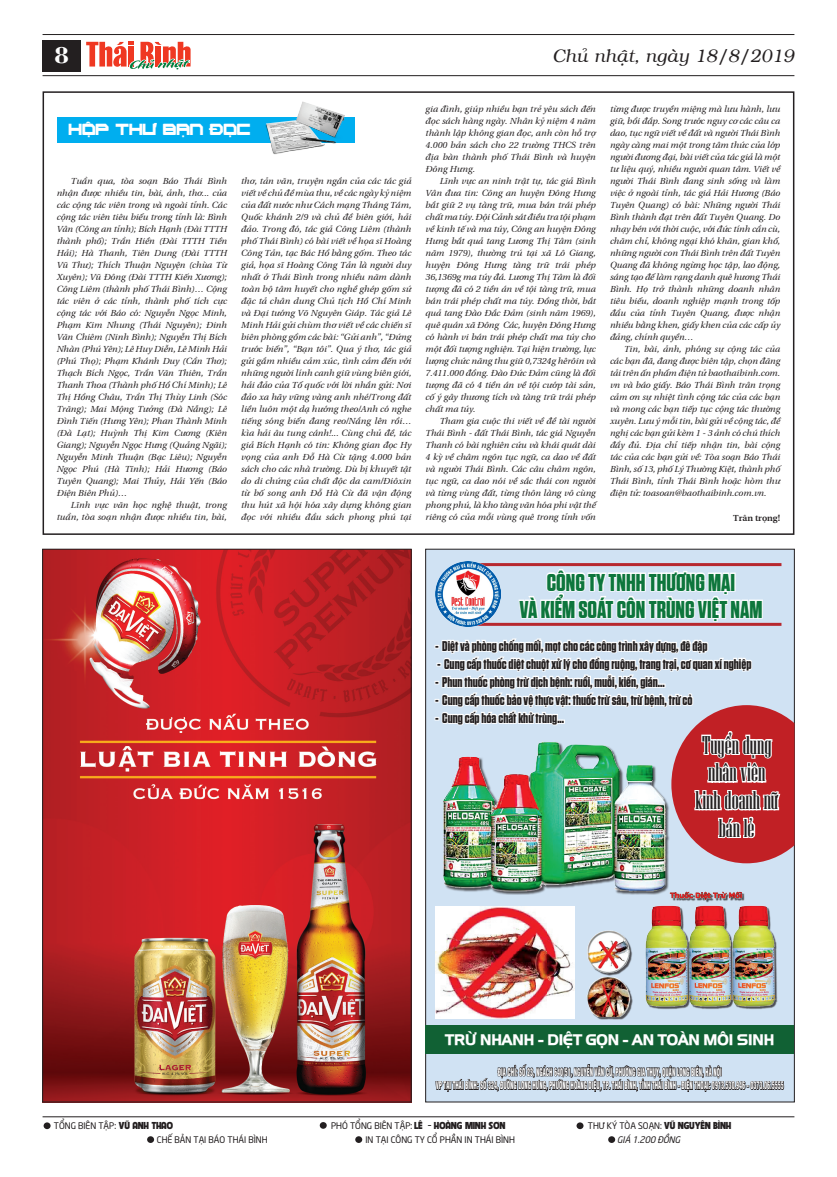
<style>
.page{position:relative;width:837px;height:1177px;background:#fff}
.page>*{position:absolute;margin:0;border:0;box-sizing:border-box;transform-origin:0 0}
.t1{font:25.6px/27.7px "UTM Niagara";color:#231f20;text-align:center}
.t2{font:700 24.2px/27px "SVN Tungsten";color:#0d763c}
.t3{font:24px "VNI Bodon Bold";color:#fff}
.t4{font:italic 18px "VNI";color:#231f20}
.t5{font:15px "UTM Hanzel";color:#fff}
.t6{font:14.1px "UTM Nguyen Ha 01";color:#fff;scale:.9 1}
.t7{font:700 14px "SVN Tungsten";color:#231f20}
.t8{font:10.4px/13.6px "UTM Swiss 721 Black Condensed";color:#fff;text-align:center;scale:.55 1}
.t9{font:9px/12px "BHD Utopia Italic long Italic";color:#231f20;text-align:justify}
.t10{font:9px "UTM Neo Sans Intel";color:#231f20}
.t11{font:italic 9px "UTM Neo Sans Intel";color:#231f20}
.t12{font:9px "BHD Utopia Bold long Bold";color:#231f20}
.s1{font-family:"UTM American Sans"}
</style>
<div class="page">
<hr style="left:43px;top:34px;width:751px;height:1px;background:#231f20">
<hr style="left:43px;top:75px;width:751px;height:1px;background:#231f20">
<div style="left:43px;top:40px;width:38px;height:31px;background:#231f20"></div>
<svg style="left:86px;top:42px;width:105px;height:35px"></svg>
<hr style="left:43px;top:1116px;width:751px;height:1px;background:#231f20">
<div style="left:44px;top:1122px;width:7px;height:7px;background:#231f20;border-radius:50%"></div>
<svg style="left:319px;top:1121px;width:7px;height:7px"></svg>
<div style="left:576px;top:1122px;width:7px;height:7px;background:#231f20;border-radius:50%"></div>
<div style="left:147px;top:1136px;width:7px;height:6px;background:#231f20;border-radius:50%"></div>
<div style="left:355px;top:1136px;width:7px;height:6px;background:#231f20;border-radius:50%"></div>
<div style="left:608px;top:1136px;width:7px;height:6px;background:#231f20;border-radius:50%"></div>
<div style="left:43px;top:91px;width:751px;height:444px;border:2px solid #231f20"></div>
<div style="left:57px;top:117px;width:297px;height:25px;background:#00aeef"></div>
<img style="left:265px;top:101px;width:81px;height:53px">
<img style="left:44px;top:551px;width:365px;height:549px">
<div style="left:425px;top:549px;width:369px;height:553px;background:#d0e2f3;border:1px solid #231f20"></div>
<svg style="left:434px;top:1064px;width:350px;height:54px"></svg>
<div style="left:425px;top:1025px;width:369px;height:29px;background:#116134"></div>
<img style="left:586px;top:891px;width:192px;height:129px">
<img style="left:435px;top:906px;width:139px;height:111px">
<img style="left:443px;top:863px;width:228px;height:33px">
<img style="left:434px;top:548px;width:360px;height:315px">
<h3 class="t3" style="left:54px;top:37px;width:16px">8</h3>
<h3 class="t4" style="left:552px;top:43px;width:243px">Chuû nhaät, ngaøy 18/8/2019</h3>
<h3 class="t6" style="left:69px;top:120px;width:204px">hộp thư bạn đọc</h3>
<p class="t9" style="left:57px;top:174px;width:172px;text-indent:14px">Tuần qua, tòa soạn Báo Thái Bình nhận được nhiều tin, bài, ảnh, thơ... của các cộng tác viên trong và ngoài tỉnh. Các cộng tác viên tiêu biểu trong tỉnh là: Bình Vân (Công an tỉnh); Bích Hạnh (Đài TTTH thành phố); Trần Hiền (Đài TTTH Tiền Hải); Hà Thanh, Tiên Dung (Đài TTTH Vũ Thư); Thích Thuận Nguyện (chùa Từ Xuyên); Vũ Đông (Đài TTTH Kiến Xương); Công Liêm (thành phố Thái Bình)… Cộng tác viên ở các tỉnh, thành phố tích cực cộng tác với Báo có: Nguyễn Ngọc Minh, Phạm Kim Nhung (Thái Nguyên); Đinh Văn Chiêm (Ninh Bình); Nguyễn Thị Bích Nhàn (Phú Yên); Lê Huy Diễn, Lê Minh Hải (Phú Thọ); Phạm Khánh Duy (Cần Thơ); Thạch Bích Ngọc, Trần Văn Thiên, Trần Thanh Thoa (Thành phố Hồ Chí Minh); Lê Thị Hồng Châu, Trần Thị Thùy Linh (Sóc Trăng); Mai Mộng Tưởng (Đà Nẵng); Lê Đình Tiến (Hưng Yên); Phan Thành Minh (Đà Lạt); Huỳnh Thị Kim Cương (Kiên Giang); Nguyễn Ngọc Hưng (Quảng Ngãi); Nguyễn Minh Thuận (Bạc Liêu); Nguyễn Ngọc Phú (Hà Tĩnh); Hải Hương (Báo Tuyên Quang); Mai Thủy, Hải Yến (Báo Điện Biên Phủ)…</p>
<p class="t9" style="left:57px;top:498px;width:172px;text-align:right">Lĩnh vực văn học nghệ thuật, trong tuần, tòa soạn nhận được nhiều tin, bài,</p>
<p class="t9" style="left:241px;top:174px;width:172px">thơ, tản văn, truyện ngắn của các tác giả viết về chủ đề mùa thu, về các ngày kỷ niệm của đất nước như Cách mạng Tháng Tám, Quốc khánh 2/9 và chủ đề biên giới, hải đảo. Trong đó, tác giả Công Liêm (thành phố Thái Bình) có bài viết về họa sĩ Hoàng Công Tản, tạc Bác Hồ bằng gốm. Theo tác giả, họa sĩ Hoàng Công Tản là người duy nhất ở Thái Bình trong nhiều năm dành toàn bộ tâm huyết cho nghề ghép gốm sứ đặc tả chân dung Chủ tịch Hồ Chí Minh và Đại tướng Võ Nguyên Giáp. Tác giả Lê Minh Hải gửi chùm thơ viết về các chiến sĩ biên phòng gồm các bài: “Gửi anh”, “Đứng trước biển”, “Bạn tôi”. Qua ý thơ, tác giả gửi gắm nhiều cảm xúc, tình cảm đến với những người lính canh giữ vùng biên giới, hải đảo của Tổ quốc với lời nhắn gửi: Nơi đảo xa hãy vững vàng anh nhé/Trong đất liền luôn một dạ hướng theo/Anh có nghe tiếng sóng biển đang reo/Nắng lên rồi… kìa hải âu tung cánh!... Cùng chủ đề, tác giả Bích Hạnh có tin: Không gian đọc Hy vọng của anh Đỗ Hà Cừ tặng 4.000 bản sách cho các nhà trường. Dù bị khuyết tật do di chứng của chất độc da cam/Điôxin từ bố song anh Đỗ Hà Cừ đã vận động thu hút xã hội hóa xây dựng không gian đọc với nhiều đầu sách phong phú tại</p>
<p class="t9" style="left:425px;top:101px;width:172px">gia đình, giúp nhiều bạn trẻ yêu sách đến đọc sách hàng ngày. Nhân kỷ niệm 4 năm thành lập không gian đọc, anh còn hỗ trợ 4.000 bản sách cho 22 trường THCS trên địa bàn thành phố Thái Bình và huyện Đông Hưng.</p>
<p class="t9" style="left:425px;top:173px;width:172px;text-indent:14px">Lĩnh vực an ninh trật tự, tác giả Bình Vân đưa tin: Công an huyện Đông Hưng bắt giữ 2 vụ tàng trữ, mua bán trái phép chất ma túy. Đội Cảnh sát điều tra tội phạm về kinh tế và ma túy, Công an huyện Đông Hưng bắt quả tang Lương Thị Tâm (sinh năm 1979), thường trú tại xã Lô Giang, huyện Đông Hưng tàng trữ trái phép 36,1369g ma túy đá. Lương Thị Tâm là đối tượng đã có 2 tiền án về tội tàng trữ, mua bán trái phép chất ma túy. Đồng thời, bắt quả tang Đào Đắc Đảm (sinh năm 1969), quê quán xã Đông Các, huyện Đông Hưng có hành vi bán trái phép chất ma túy cho một đối tượng nghiện. Tại hiện trường, lực lượng chức năng thu giữ 0,7324g hêrôin và 7.411.000 đồng. Đào Đức Đảm cũng là đối tượng đã có 4 tiền án về tội cướp tài sản, cố ý gây thương tích và tàng trữ trái phép chất ma túy.</p>
<p class="t9" style="left:425px;top:413px;width:172px;text-indent:14px">Tham gia cuộc thi viết về đề tài người Thái Bình - đất Thái Bình, tác giả Nguyễn Thanh có bài nghiên cứu và khái quát dài 4 kỳ về châm ngôn tục ngữ, ca dao về đất và người Thái Bình. Các câu châm ngôn, tục ngữ, ca dao nói về sắc thái con người và từng vùng đất, từng thôn làng vô cùng phong phú, là kho tàng văn hóa phi vật thể riêng có của mỗi vùng quê trong tỉnh vốn</p>
<p class="t9" style="left:609px;top:101px;width:172px">từng được truyền miệng mà lưu hành, lưu giữ, bồi đắp. Song trước nguy cơ các câu ca dao, tục ngữ viết về đất và người Thái Bình ngày càng mai một trong tâm thức của lớp người đương đại, bài viết của tác giả là một tư liệu quý, nhiều người quan tâm. Viết về người Thái Bình đang sinh sống và làm việc ở ngoài tỉnh, tác giả Hải Hương (Báo Tuyên Quang) có bài: Những người Thái Bình thành đạt trên đất Tuyên Quang. Do nhạy bén với thời cuộc, với đức tính cần cù, chăm chỉ, không ngại khó khăn, gian khổ, những người con Thái Bình trên đất Tuyên Quang đã không ngừng học tập, lao động, sáng tạo để làm rạng danh quê hương Thái Bình. Họ trở thành những doanh nhân tiêu biểu, doanh nghiệp mạnh trong tốp đầu của tỉnh Tuyên Quang, được nhận nhiều bằng khen, giấy khen của các cấp ủy đảng, chính quyền…</p>
<p class="t9" style="left:609px;top:341px;width:172px;text-indent:14px">Tin, bài, ảnh, phóng sự cộng tác của các bạn đã, đang được biên tập, chọn đăng tải trên ấn phẩm điện tử baothaibinh.com. vn và báo giấy. Báo Thái Bình trân trọng cảm ơn sự nhiệt tình cộng tác của các bạn và mong các bạn tiếp tục cộng tác thường xuyên. Lưu ý mỗi tin, bài gửi về cộng tác, đề nghị các bạn gửi kèm 1 - 3 ảnh có chú thích đầy đủ. Địa chỉ tiếp nhận tin, bài cộng tác của các bạn gửi về: Tòa soạn Báo Thái Bình, số 13, phố Lý Thường Kiệt, thành phố Thái Bình, tỉnh Thái Bình hoặc hòm thư điện tử: toasoan@baothaibinh.com.vn.</p>
<p class="t12" style="left:732px;top:509px;width:49px">Trân trọng!</p>
<h2 class="t2" style="left:546px;top:568px;width:72px">công ty tnhh</h2>
<h2 class="t2" style="left:519px;top:568px;width:244px;text-indent:129px">thương mại<br>và kiểm soát côn trùng việt nam</h2>
<h3 class="t7" style="left:435px;top:636px;width:273px">- Diệt và phòng chống mối, mọt cho các công trình xây dựng, đê đập</h3>
<h3 class="t7" style="left:437px;top:654px;width:315px">- Cung cấp thuốc diệt chuột xử lý cho đồng ruộng, trang trại, cơ quan xí nghiệp</h3>
<h3 class="t7" style="left:435px;top:672px;width:231px">- Phun thuốc phòng trừ dịch bệnh: ruồi, muỗi, kiến, gián...</h3>
<h3 class="t7" style="left:435px;top:690px;width:258px">- Cung cấp thuốc bảo vệ thực vật: thuốc trừ sâu, trừ bệnh, trừ cỏ</h3>
<h3 class="t7" style="left:435px;top:708px;width:130px">- Cung cấp hóa chất khử trùng...</h3>
<h1 class="t1" style="left:695px;top:730px;width:84px">Tuyển dụng nhân viên kinh doanh nữ bán lẻ</h1>
<h3 class="t5" style="left:445px;top:1028px;width:330px">TRỪ NHANH - DIỆT GỌN - AN TOÀN MÔI SINH</h3>
<p class="t8" style="left:435px;top:1064px;width:634px">ĐỊA CHỈ: SỐ 23, NGÁCH 640/51, NGUYỄN VĂN CỪ, PHƯỜNG GIA THỤY, QUẬN LONG BIÊN, HÀ NỘI<br>VP TẠI THÁI BÌNH: SỐ 324, ĐƯỜNG LONG HƯNG, PHƯỜNG HOÀNG DIỆU, TP. THÁI BÌNH, TỈNH THÁI BÌNH - ĐIỆN THOẠI: 0913.530.946 - 0373.06.5555</p>
<p class="t10" style="left:54px;top:1118px;width:121px">TỔNG BIÊN TẬP: <span class="s1">VŨ ANH THAO</span></p>
<p class="t10" style="left:331px;top:1118px;width:175px">PHÓ TỔNG BIÊN TẬP: <span class="s1">LÊ - HOÀNG MINH SƠN</span></p>
<p class="t10" style="left:587px;top:1118px;width:139px">THƯ KÝ TÒA SOẠN: <span class="s1">VŨ NGUYÊN BÌNH</span></p>
<p class="t10" style="left:157px;top:1132px;width:112px">CHẾ BẢN TẠI BÁO THÁI BÌNH</p>
<p class="t10" style="left:365px;top:1132px;width:151px">IN TẠI CÔNG TY CỔ PHẦN IN THÁI BÌNH</p>
<p class="t11" style="left:617px;top:1132px;width:64px">GIÁ 1.200 ĐỒNG</p>
</div>
